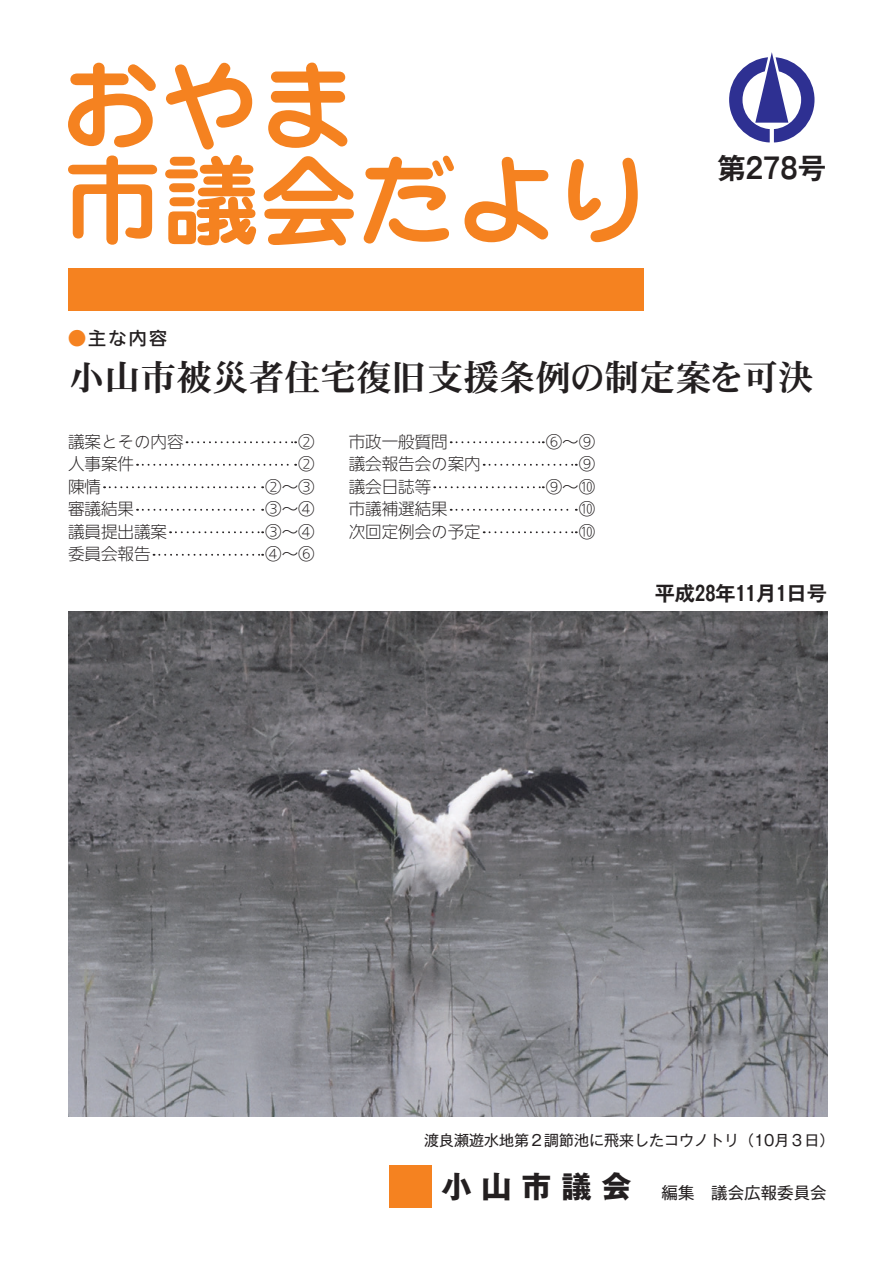
<style>
.page{position:relative;width:893px;height:1263px;background:#fff}
.page>*{position:absolute;margin:0;border:0;box-sizing:border-box;transform-origin:0 0}
.t1{font:36px "DFHS Mincho R Pro 6 N W7";color:#231f20}
.t2{font:700 30px "Gothic MB101 Pr 6";letter-spacing:.335em;color:#231f20}
.t3{font:700 28.5px "Gothic MB101 Pr 6 De";color:#231f20}
.t4{font:700 20.25px "Gothic MB101 Pr 6 De";color:#231f20}
.t5{font:500 18px "Iwa UD Go Hon Pro";color:#231f20}
.t6{font:300 16.5px "Iwa UD Go Hon Pro";color:#231f20}
.t7{font:16.5px "Gothic MB101 Pr 6";color:#231f20}
.t8{font:15px "Gothic MB101 Pr 6";color:#231f20}
.s1{color:#f58220}
</style>
<div class="page">
<svg style="left:729px;top:52px;width:85px;height:90px"></svg>
<div style="left:68px;top:268px;width:576px;height:42px;background:#f58220"></div>
<svg style="left:68px;top:63px;width:88px;height:84px"></svg>
<svg style="left:268px;top:63px;width:79px;height:85px"></svg>
<svg style="left:68px;top:155px;width:89px;height:90px"></svg>
<svg style="left:165px;top:63px;width:91px;height:182px"></svg>
<svg style="left:264px;top:156px;width:90px;height:89px"></svg>
<svg style="left:364px;top:156px;width:90px;height:87px"></svg>
<svg style="left:465px;top:157px;width:83px;height:85px"></svg>
<svg style="left:568px;top:158px;width:70px;height:84px"></svg>
<div style="left:389px;top:1165px;width:43px;height:43px;background:#f58220"></div>
<svg style="left:187px;top:441px;width:109px;height:2px"></svg>
<svg style="left:137px;top:464px;width:159px;height:2px"></svg>
<svg style="left:104px;top:486px;width:159px;height:2px"></svg>
<svg style="left:137px;top:509px;width:126px;height:2px"></svg>
<svg style="left:170px;top:531px;width:93px;height:2px"></svg>
<svg style="left:154px;top:554px;width:109px;height:2px"></svg>
<svg style="left:451px;top:441px;width:93px;height:2px"></svg>
<svg style="left:484px;top:464px;width:93px;height:2px"></svg>
<svg style="left:434px;top:486px;width:110px;height:2px"></svg>
<svg style="left:451px;top:509px;width:126px;height:2px"></svg>
<svg style="left:484px;top:531px;width:93px;height:2px"></svg>
<img style="left:68px;top:611px;width:759px;height:505px">
<h3 class="t3" style="left:717px;top:145px;width:110px">第278号</h3>
<p class="t5" style="left:68px;top:325px;width:100px"><span class="s1">●</span>主な内容</p>
<h1 class="t1" style="left:68px;top:358px;width:747px">小山市被災者住宅復旧支援条例の制定案を可決</h1>
<p class="t6" style="left:68px;top:430px;width:117px">議案とその内容</p>
<p class="t6" style="left:298px;top:430px;width:18px">2</p>
<p class="t6" style="left:349px;top:430px;width:100px">市政一般質問</p>
<p class="t6" style="left:546px;top:430px;width:51px">6~9</p>
<p class="t6" style="left:68px;top:453px;width:67px">人事案件</p>
<p class="t6" style="left:298px;top:453px;width:18px">2</p>
<p class="t6" style="left:349px;top:453px;width:133px">議会報告会の案内</p>
<p class="t6" style="left:579px;top:453px;width:18px">9</p>
<p class="t6" style="left:68px;top:475px;width:34px">陳情</p>
<p class="t6" style="left:265px;top:475px;width:51px">2〜3</p>
<p class="t6" style="left:349px;top:475px;width:84px">議会日誌等</p>
<p class="t6" style="left:546px;top:475px;width:51px">9〜10</p>
<p class="t6" style="left:68px;top:498px;width:67px">審議結果</p>
<p class="t6" style="left:265px;top:498px;width:51px">3~4</p>
<p class="t6" style="left:349px;top:498px;width:100px">市議補選結果</p>
<p class="t6" style="left:579px;top:498px;width:18px">10</p>
<p class="t6" style="left:68px;top:520px;width:101px">議員提出議案</p>
<p class="t6" style="left:265px;top:520px;width:51px">3~4</p>
<p class="t6" style="left:349px;top:520px;width:133px">次回定例会の予定</p>
<p class="t6" style="left:579px;top:520px;width:18px">10</p>
<p class="t6" style="left:68px;top:543px;width:84px">委員会報告</p>
<p class="t6" style="left:265px;top:543px;width:51px">4~6</p>
<p class="t4" style="left:655px;top:577px;width:174px">平成28年11月１日号</p>
<p class="t8" style="left:424px;top:1128px;width:412px">渡良瀬遊水地第２調節池に飛来したコウノトリ（10月３日(</p>
<h2 class="t2" style="left:442px;top:1161px;width:221px">小山市議会　</h2>
<p class="t7" style="left:662px;top:1179px;width:166px">編集　議会広報委員会</p>
</div>
